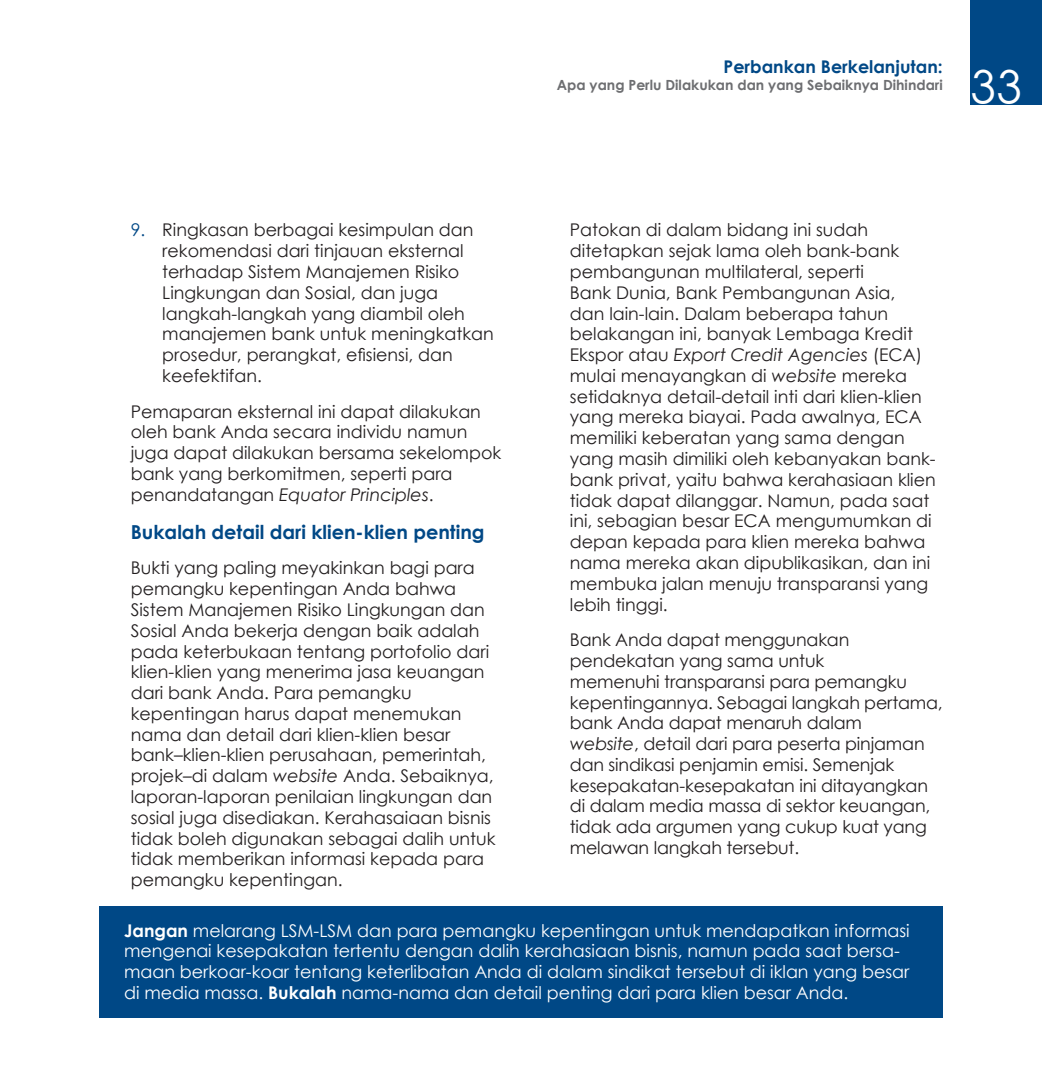
<style>
.page{position:relative;width:1042px;height:1092px;background:#fff}
.page>*{position:absolute;margin:0;border:0;box-sizing:border-box;transform-origin:0 0}
.t1{font:49px "Avantage Normal";color:#fff}
.t2{font:700 19.25px "Century Gothic";color:#004886}
.t3{font:17.5px/20.8px "Century Gothic";color:#231f20}
.t4{font:17.5px/20.8px "Century Gothic";color:#fff}
.t5{font:700 17.5px "Century Gothic";color:#004886}
.t6{font:700 14px "Century Gothic";color:#6d6e71}
.s1{color:#004886}
.s2{font-style:italic}
.s3{font-weight:700}
</style>
<div class="page">
<div style="left:970px;top:0;width:72px;height:105px;background:#004886"></div>
<div style="left:99px;top:905px;width:844px;height:112px;background:#004886"></div>
<p class="t5" style="left:723px;top:53px;width:221px">Perbankan Berkelanjutan:</p>
<p class="t6" style="left:557px;top:74px;width:387px">Apa yang Perlu Dilakukan dan yang Sebaiknya Dihindari</p>
<h1 class="t1" style="left:970px;top:61px;width:54px">33</h1>
<p class="t3" style="left:162px;top:219px;width:333px;text-indent:-32px"><span class="s1">9.</span> Ringkasan berbagai kesimpulan dan rekomendasi dari tinjauan eksternal terhadap Sistem Manajemen Risiko Lingkungan dan Sosial, dan juga langkah-langkah yang diambil oleh manajemen bank untuk meningkatkan prosedur, perangkat, efisiensi, dan keefektifan.</p>
<p class="t3" style="left:131px;top:400px;width:372px">Pemaparan eksternal ini dapat dilakukan oleh bank Anda secara individu namun juga dapat dilakukan bersama sekelompok bank yang berkomitmen, seperti para penandatangan <span class="s2">Equator Principles</span>.</p>
<p class="t2" style="left:131px;top:517px;width:355px">Bukalah detail dari klien-klien penting</p>
<p class="t3" style="left:131px;top:557px;width:366px">Bukti yang paling meyakinkan bagi para pemangku kepentingan Anda bahwa Sistem Manajemen Risiko Lingkungan dan Sosial Anda bekerja dengan baik adalah pada keterbukaan tentang portofolio dari klien-klien yang menerima jasa keuangan dari bank Anda. Para pemangku kepentingan harus dapat menemukan nama dan detail dari klien-klien besar bank–klien-klien perusahaan, pemerintah, projek–di dalam <span class="s2">website</span> Anda. Sebaiknya, laporan-laporan penilaian lingkungan dan sosial juga disediakan. Kerahasaiaan bisnis tidak boleh digunakan sebagai dalih untuk tidak memberikan informasi kepada para pemangku kepentingan.</p>
<p class="t3" style="left:570px;top:219px;width:367px">Patokan di dalam bidang ini sudah ditetapkan sejak lama oleh bank-bank pembangunan multilateral, seperti<br>Bank Dunia, Bank Pembangunan Asia,<br>dan lain-lain. Dalam beberapa tahun belakangan ini, banyak Lembaga Kredit Ekspor atau <span class="s2">Export Credit Agencies</span> (ECA) mulai menayangkan di <span class="s2">website</span> mereka setidaknya detail-detail inti dari klien-klien yang mereka biayai. Pada awalnya, ECA memiliki keberatan yang sama dengan yang masih dimiliki oleh kebanyakan bank&shy;bank privat, yaitu bahwa kerahasiaan klien tidak dapat dilanggar. Namun, pada saat ini, sebagian besar ECA mengumumkan di depan kepada para klien mereka bahwa nama mereka akan dipublikasikan, dan ini membuka jalan menuju transparansi yang lebih tinggi.</p>
<p class="t3" style="left:570px;top:629px;width:374px">Bank Anda dapat menggunakan pendekatan yang sama untuk<br>memenuhi transparansi para pemangku kepentingannya. Sebagai langkah pertama, bank Anda dapat menaruh dalam<br><span class="s2">website</span>, detail dari para peserta pinjaman dan sindikasi penjamin emisi. Semenjak kesepakatan-kesepakatan ini ditayangkan di dalam media massa di sektor keuangan, tidak ada argumen yang cukup kuat yang melawan langkah tersebut.</p>
<p class="t4" style="left:124px;top:919px;width:787px"><span class="s3">Jangan</span> melarang LSM-LSM dan para pemangku kepentingan untuk mendapatkan informasi mengenai kesepakatan tertentu dengan dalih kerahasiaan bisnis, namun pada saat bersa&shy;maan berkoar-koar tentang keterlibatan Anda di dalam sindikat tersebut di iklan yang besar di media massa. <span class="s3">Bukalah</span> nama-nama dan detail penting dari para klien besar Anda.</p>
</div>
